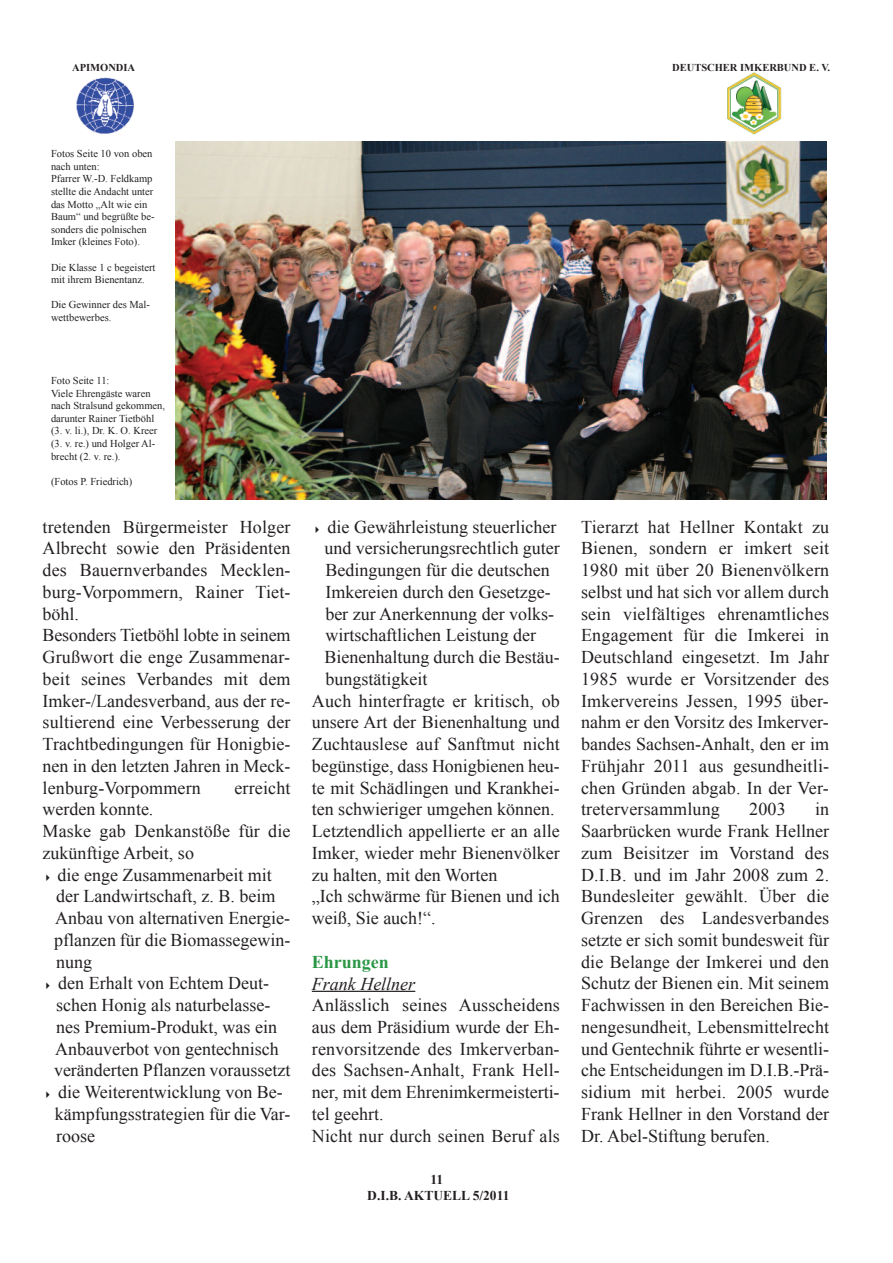
<style>
.page{position:relative;width:893px;height:1263px;background:#fff}
.page>*{position:absolute;margin:0;border:0;box-sizing:border-box;transform-origin:0 0}
.t1{font:18px/21.8px "Times New Roman";color:#231f20}
.t2{font:italic 18px "Times New Roman";color:#231f20}
.t3{font:700 18px "Times New Roman";color:#2a9745}
.t4{font:700 13.5px/16.2px "Times New Roman";color:#231f20;text-align:center}
.t5{font:10.5px/12.6px "Times New Roman";color:#231f20}
.t6{font:700 10.5px "Times New Roman";color:#231f20}
</style>
<div class="page">
<img style="left:727px;top:72px;width:55px;height:63px">
<img style="left:76px;top:77px;width:59px;height:57px">
<img style="left:176px;top:141px;width:651px;height:358px">
<hr style="left:312px;top:991px;width:103px;height:1px;background:#231f20">
<p class="t6" style="left:72px;top:62px;width:64px">APIMONDIA</p>
<p class="t6" style="left:672px;top:61px;width:160px">DEUTSCHER IMKERBUND E. V.</p>
<p class="t5" style="left:51px;top:147px;width:105px">Fotos Seite 10 von oben nach unten:<br>Pfarrer W.-D. Feldkamp stellte die Andacht unter das Motto „Alt wie ein<br>Baum“ und begrüßte be&shy;sonders die polnischen<br>Imker (kleines Foto).</p>
<p class="t5" style="left:51px;top:261px;width:106px">Die Klasse 1 c begeistert mit ihrem Bienentanz.</p>
<p class="t5" style="left:51px;top:298px;width:100px">Die Gewinner des Mal&shy;wettbewerbes.</p>
<p class="t5" style="left:51px;top:374px;width:116px">Foto Seite 11:<br>Viele Ehrengäste waren nach Stralsund gekommen, darunter Rainer Tietböhl (3. v. li.), Dr. K. O. Kreer (3. v. re.) und Holger Al&shy;brecht (2. v. re.).</p>
<p class="t5" style="left:51px;top:475px;width:83px">(Fotos P. Friedrich)</p>
<p class="t1" style="left:43px;top:516px;width:250px">tretenden Bürgermeister Holger<br>Albrecht sowie den Präsidenten des Bauernverbandes Mecklen&shy;burg-Vorpommern, Rainer Tiet&shy;böhl.<br>Besonders Tietböhl lobte in seinem<br>Grußwort die enge Zusammenar&shy;beit seines Verbandes mit dem<br>Imker-/Landesverband, aus der re&shy;sultierend eine Verbesserung der<br>Trachtbedingungen für Honigbie&shy;nen in den letzten Jahren in Meck&shy;lenburg-Vorpommern</p>
<p class="t1" style="left:234px;top:777px;width:58px">erreicht</p>
<p class="t1" style="left:43px;top:798px;width:250px">werden konnte.<br>Maske gab Denkanstöße für die zukünftige Arbeit, so</p>
<p class="t1" style="left:54px;top:864px;width:238px;text-indent:-12px">✔ die enge Zusammenarbeit mit der Landwirtschaft, z. B. beim<br>Anbau von alternativen Energie&shy;pflanzen für die Biomassegewin&shy;nung</p>
<p class="t1" style="left:54px;top:972px;width:238px;text-indent:-11px">✔ den Erhalt von Echtem Deut&shy;schen Honig als naturbelasse&shy;nes Premium-Produkt, was ein<br>Anbauverbot von gentechnisch veränderten Pflanzen voraussetzt</p>
<p class="t1" style="left:55px;top:1081px;width:237px;text-indent:-12px">✔ die Weiterentwicklung von Be&shy;kämpfungsstrategien für die Var&shy;roose</p>
<p class="t1" style="left:312px;top:516px;width:246px">✔ die Gewährleistung steuerlicher</p>
<p class="t1" style="left:324px;top:537px;width:237px">und versicherungsrechtlich guter</p>
<p class="t1" style="left:325px;top:559px;width:226px">Bedingungen für die deutschen</p>
<p class="t1" style="left:325px;top:581px;width:227px">Imkereien durch den Gesetzge-</p>
<p class="t1" style="left:325px;top:603px;width:230px">ber zur Anerkennung der volks-</p>
<p class="t1" style="left:325px;top:624px;width:212px">wirtschaftlichen Leistung der</p>
<p class="t1" style="left:324px;top:646px;width:237px">Bienenhaltung durch die Bestäu-</p>
<p class="t1" style="left:325px;top:668px;width:103px">bungstätigkeit</p>
<p class="t1" style="left:312px;top:690px;width:250px">Auch hinterfragte er kritisch, ob</p>
<p class="t1" style="left:312px;top:711px;width:250px">unsere Art der Bienenhaltung und</p>
<p class="t1" style="left:312px;top:733px;width:250px">Zuchtauslese auf Sanftmut nicht</p>
<p class="t1" style="left:312px;top:755px;width:250px">begünstige, dass Honigbienen heu-</p>
<p class="t1" style="left:312px;top:777px;width:250px">te mit Schädlingen und Krankhei-</p>
<p class="t1" style="left:312px;top:798px;width:244px">ten schwieriger umgehen können.</p>
<p class="t1" style="left:312px;top:820px;width:250px">Letztendlich appellierte er an alle</p>
<p class="t1" style="left:312px;top:842px;width:250px">Imker, wieder mehr Bienenvölker</p>
<p class="t1" style="left:312px;top:864px;width:187px">zu halten, mit den Worten</p>
<p class="t1" style="left:312px;top:885px;width:250px">„Ich schwärme für Bienen und ich</p>
<p class="t1" style="left:312px;top:907px;width:125px">weiß, Sie auch!“.</p>
<p class="t3" style="left:312px;top:951px;width:79px">Ehrungen</p>
<p class="t2" style="left:312px;top:973px;width:105px">Frank Hellner</p>
<p class="t1" style="left:312px;top:994px;width:250px">Anlässlich seines Ausscheidens aus dem Präsidium wurde der Eh&shy;renvorsitzende des Imkerverban&shy;des Sachsen-Anhalt, Frank Hell&shy;ner, mit dem Ehrenimkermeisterti&shy;tel geehrt.<br>Nicht nur durch seinen Beruf als</p>
<p class="t4" style="left:367px;top:1171px;width:144px">11<br>D.I.B. AKTUELL 5/2011</p>
<p class="t1" style="left:581px;top:516px;width:250px;text-align:justify">Tierarzt hat Hellner Kontakt zu Bienen, sondern er imkert seit 1980 mit über 20 Bienenvölkern selbst und hat sich vor allem durch sein vielfältiges ehrenamtliches Engagement für die Imkerei in Deutschland eingesetzt. Im Jahr 1985 wurde er Vorsitzender des Imkervereins Jessen, 1995 über&shy;nahm er den Vorsitz des Imkerver&shy;bandes Sachsen-Anhalt, den er im Frühjahr 2011 aus gesundheitli&shy;chen Gründen abgab. In der Ver&shy;treterversammlung</p>
<p class="t1" style="left:581px;top:798px;width:250px;text-align:justify;text-indent:234px">in Saarbrücken wurde Frank Hellner zum Beisitzer im Vorstand des D.I.B. und im Jahr 2008 zum 2.<br>Bundesleiter gewählt. Über die Grenzen des Landesverbandes setzte er sich somit bundesweit für die Belange der Imkerei und den Schutz der Bienen ein. Mit seinem Fachwissen in den Bereichen Bie&shy;nengesundheit, Lebensmittelrecht und Gentechnik führte er wesentli&shy;che Entscheidungen im D.I.B.-Prä&shy;sidium mit herbei. 2005 wurde Frank Hellner in den Vorstand der Dr. Abel-Stiftung berufen.</p>
<p class="t1" style="left:749px;top:798px;width:38px">2003</p>
</div>
